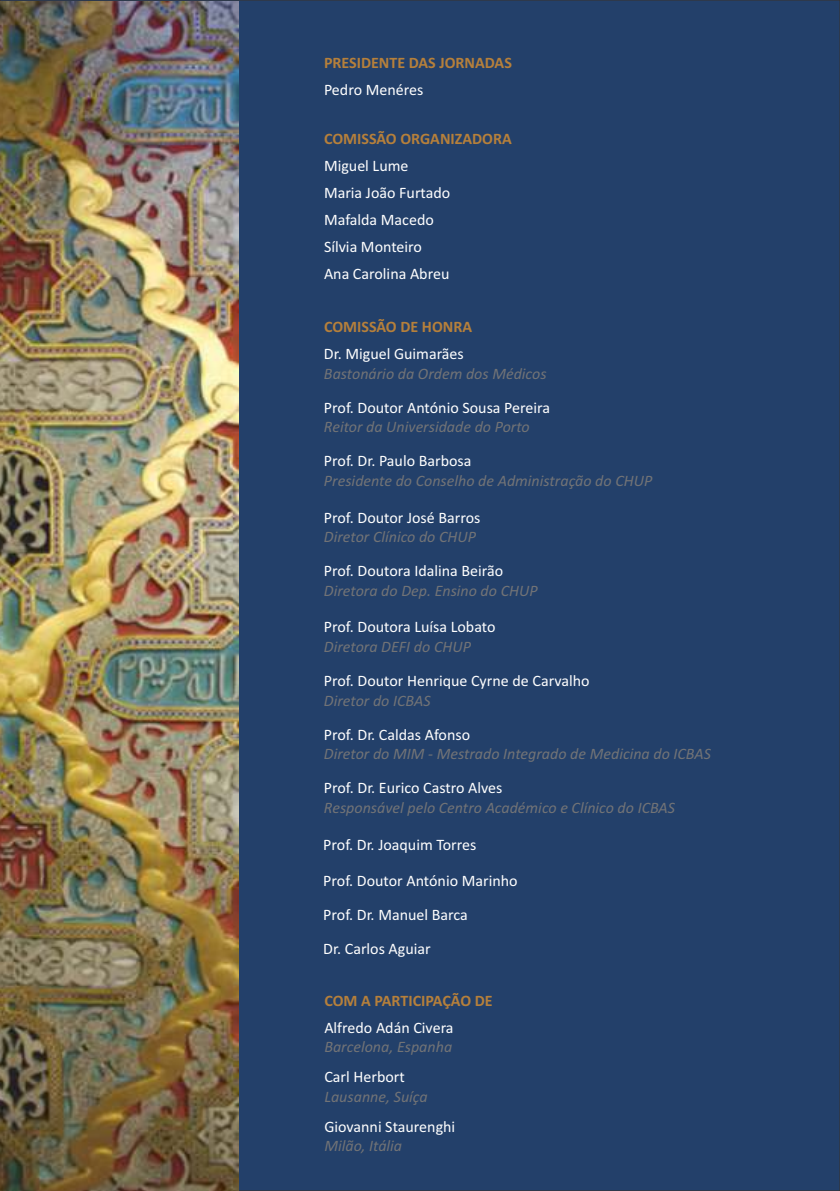
<style>
.page{position:relative;width:840px;height:1191px;background:#fff}
.page>*{position:absolute;margin:0;border:0;box-sizing:border-box;transform-origin:0 0}
.t1{font:16px/26.8px "Calibri";color:#fefefe}
.t2{font:italic 16px "Calibri";color:#727376}
.t3{font:700 16px "Calibri";color:#b6803b}
</style>
<div class="page">
<div style="left:0;top:0;width:839px;height:1191px;background:#23406a"></div>
<img style="left:0;top:1px;width:238px;height:1190px">
<p class="t3" style="left:324px;top:56px;width:189px">PRESIDENTE DAS JORNADAS</p>
<p class="t1" style="left:324px;top:78px;width:101px">Pedro Menéres</p>
<p class="t3" style="left:324px;top:132px;width:189px">COMISSÃO ORGANIZADORA</p>
<p class="t1" style="left:324px;top:154px;width:128px">Miguel Lume<br>Maria João Furtado<br>Mafalda Macedo<br>Sílvia Monteiro<br>Ana Carolina Abreu</p>
<p class="t3" style="left:324px;top:320px;width:149px">COMISSÃO DE HONRA</p>
<p class="t1" style="left:324px;top:341px;width:141px">Dr. Miguel Guimarães</p>
<p class="t2" style="left:324px;top:366px;width:224px">Bastonário da Ordem dos Médicos</p>
<p class="t1" style="left:324px;top:395px;width:227px">Prof. Doutor António Sousa Pereira</p>
<p class="t2" style="left:324px;top:420px;width:207px">Reitor da Universidade do Porto</p>
<p class="t1" style="left:324px;top:449px;width:149px">Prof. Dr. Paulo Barbosa</p>
<p class="t2" style="left:324px;top:474px;width:329px">Presidente do Conselho de Administração do CHUP</p>
<p class="t1" style="left:324px;top:505px;width:158px">Prof. Doutor José Barros</p>
<p class="t2" style="left:324px;top:530px;width:153px">Diretor Clínico do CHUP</p>
<p class="t1" style="left:324px;top:559px;width:181px">Prof. Doutora Idalina Beirão</p>
<p class="t2" style="left:324px;top:583px;width:215px">Diretora do Dep. Ensino do CHUP</p>
<p class="t1" style="left:324px;top:615px;width:173px">Prof. Doutora Luísa Lobato</p>
<p class="t2" style="left:324px;top:640px;width:148px">Diretora DEFI do CHUP</p>
<p class="t1" style="left:324px;top:668px;width:267px">Prof. Doutor Henrique Cyrne de Carvalho</p>
<p class="t2" style="left:324px;top:693px;width:108px">Diretor do ICBAS</p>
<p class="t1" style="left:324px;top:722px;width:148px">Prof. Dr. Caldas Afonso</p>
<p class="t2" style="left:324px;top:747px;width:388px">Diretor do MIM - Mestrado Integrado de Medicina do ICBAS</p>
<p class="t1" style="left:324px;top:776px;width:180px">Prof. Dr. Eurico Castro Alves</p>
<p class="t2" style="left:324px;top:800px;width:352px">Responsável pelo Centro Académico e Clínico do ICBAS</p>
<p class="t1" style="left:323px;top:832px;width:155px">Prof. Dr. Joaquim Torres</p>
<p class="t1" style="left:323px;top:865px;width:196px;line-height:34px">Prof. Doutor António Marinho<br>Prof. Dr. Manuel Barca<br>Dr. Carlos Aguiar</p>
<p class="t3" style="left:324px;top:993px;width:170px">COM A PARTICIPAÇÃO DE</p>
<p class="t1" style="left:324px;top:1015px;width:131px">Alfredo Adán Civera</p>
<p class="t2" style="left:324px;top:1040px;width:129px">Barcelona, Espanha</p>
<p class="t1" style="left:324px;top:1064px;width:82px">Carl Herbort</p>
<p class="t2" style="left:324px;top:1089px;width:105px">Lausanne, Suíça</p>
<p class="t1" style="left:324px;top:1114px;width:132px">Giovanni Staurenghi</p>
<p class="t2" style="left:324px;top:1139px;width:79px">Milão, Itália</p>
</div>
